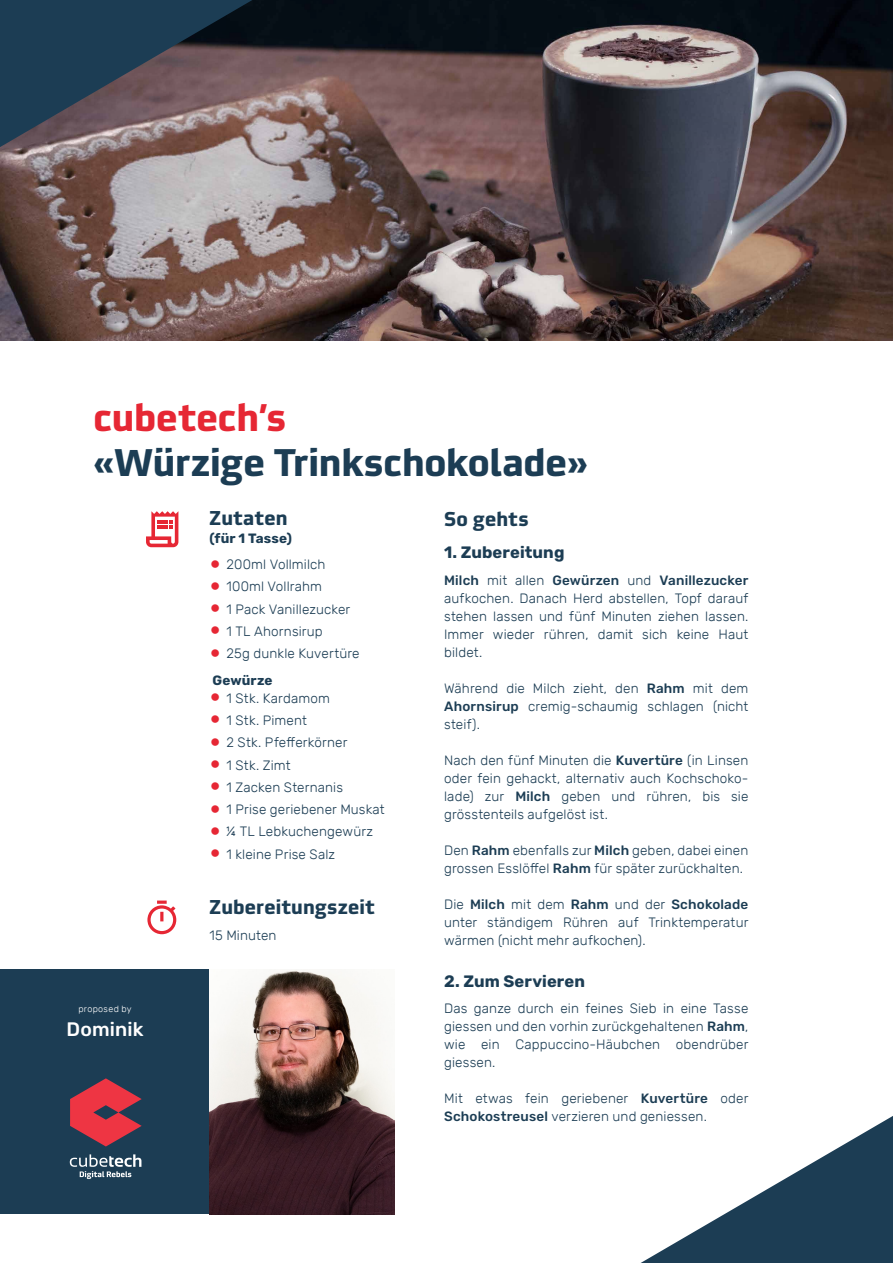
<style>
.page{position:relative;width:893px;height:1263px;background:#fff}
.page>*{position:absolute;margin:0;border:0;box-sizing:border-box;transform-origin:0 0}
.t1{font:700 37.5px "Utility OT";letter-spacing:-.01em;color:#1c3d54}
.t2{font:700 37.5px "Utility OT";letter-spacing:-.005em;color:#e62734}
.t3{font:700 19.5px "Utility OT";letter-spacing:.015em;color:#1c3d54}
.t4{font:500 19.5px "Rubik";letter-spacing:.01em;color:#fff}
.t5{font:700 16.5px "Rubik";letter-spacing:.005em;color:#1c3d54}
.t6{font:300 13.5px/18px "Rubik";letter-spacing:.01em;color:#1c3d54;text-align:justify}
.t7{font:700 13.5px "Rubik";letter-spacing:.015em;color:#1c3d54}
.t8{font:300 9px "Rubik";letter-spacing:.035em;color:#fff}
.s1{font-weight:700;font-size:30px;color:#e62734}
.s2{font-weight:700}
.s3{font-weight:500}
</style>
<div class="page">
<img style="left:0;top:0;width:893px;height:340px">
<svg style="left:0;top:0;width:252px;height:147px"></svg>
<svg style="left:641px;top:1116px;width:252px;height:147px"></svg>
<div style="left:0;top:969px;width:336px;height:245px;background:#1c3d54"></div>
<svg style="left:70px;top:1154px;width:71px;height:25px"></svg>
<svg style="left:70px;top:1078px;width:72px;height:68px"></svg>
<img style="left:210px;top:969px;width:184px;height:245px">
<svg style="left:146px;top:511px;width:32px;height:36px"></svg>
<svg style="left:147px;top:900px;width:29px;height:34px"></svg>
<h1 class="t2" style="left:94px;top:393px;width:194px">cubetech’s</h1>
<h1 class="t1" style="left:94px;top:438px;width:496px">«Würzige Trinkschokolade»</h1>
<h2 class="t3" style="left:210px;top:505px;width:80px">Zutaten</h2>
<p class="t7" style="left:210px;top:530px;width:84px">(für 1 Tasse)</p>
<p class="t6" style="left:210px;top:556px;width:118px"><span class="s1">•</span> 200ml Vollmilch</p>
<p class="t6" style="left:210px;top:578px;width:114px"><span class="s1">•</span> 100ml Vollrahm</p>
<p class="t6" style="left:210px;top:600px;width:142px"><span class="s1">•</span> 1 Pack Vanillezucker</p>
<p class="t6" style="left:210px;top:623px;width:115px"><span class="s1">•</span> 1 TL Ahornsirup</p>
<p class="t6" style="left:210px;top:641px;width:152px;line-height:26.5px"><span class="s1">•</span> 25g dunkle Kuvertüre<br><span class="s2">Gewürze</span></p>
<p class="t6" style="left:210px;top:689px;width:122px"><span class="s1">•</span> 1 Stk. Kardamom</p>
<p class="t6" style="left:210px;top:712px;width:99px"><span class="s1">•</span> 1 Stk. Piment</p>
<p class="t6" style="left:210px;top:734px;width:139px"><span class="s1">•</span> 2 Stk. Pfefferkörner</p>
<p class="t6" style="left:210px;top:756px;width:83px"><span class="s1">•</span> 1 Stk. Zimt</p>
<p class="t6" style="left:210px;top:778px;width:135px"><span class="s1">•</span> 1 Zacken Sternanis</p>
<p class="t6" style="left:210px;top:801px;width:177px"><span class="s1">•</span> 1 Prise geriebener Muskat</p>
<p class="t6" style="left:210px;top:823px;width:165px"><span class="s1">•</span> ¼ TL Lebkuchengewürz</p>
<p class="t6" style="left:210px;top:845px;width:127px"><span class="s1">•</span> 1 kleine Prise Salz</p>
<h2 class="t3" style="left:444px;top:506px;width:86px">So gehts</h2>
<p class="t5" style="left:444px;top:543px;width:122px">1. Zubereitung</p>
<p class="t6" style="left:444px;top:571px;width:306px"><span class="s3">Milch</span> mit allen <span class="s3">Gewürzen</span> und <span class="s3">Vanillezucker </span>aufkochen. Danach Herd abstellen, Topf darauf stehen lassen und fünf Minuten ziehen lassen.<br>Immer wieder rühren, damit sich keine Haut bildet.</p>
<p class="t6" style="left:444px;top:679px;width:306px">Während die Milch zieht, den <span class="s3">Rahm</span> mit dem <span class="s3">Ahornsirup</span> cremig-schaumig schlagen (nicht steif).</p>
<p class="t6" style="left:444px;top:751px;width:306px">Nach den fünf Minuten die <span class="s3">Kuvertüre</span> (in Linsen oder fein gehackt, alternativ auch Kochschoko&shy;lade) zur <span class="s3">Milch</span> geben und rühren, bis sie grösstenteils aufgelöst ist.</p>
<p class="t6" style="left:444px;top:841px;width:306px">Den <span class="s3">Rahm</span> ebenfalls zur <span class="s3">Milch</span> geben, dabei einen grossen Esslöffel <span class="s3">Rahm</span> für später zurückhalten.</p>
<p class="t6" style="left:444px;top:895px;width:306px">Die <span class="s3">Milch</span> mit dem <span class="s3">Rahm</span> und der <span class="s3">Schokolade </span>unter ständigem Rühren auf Trinktemperatur wärmen (nicht mehr aufkochen).</p>
<p class="t5" style="left:444px;top:971px;width:142px">2. Zum Servieren</p>
<p class="t6" style="left:444px;top:1000px;width:306px">Das ganze durch ein feines Sieb in eine Tasse giessen und den vorhin zurückgehaltenen <span class="s3">Rahm</span>, wie ein Cappuccino-Häubchen obendrüber giessen.</p>
<p class="t6" style="left:444px;top:1090px;width:306px">Mit etwas fein geriebener <span class="s3">Kuvertüre</span> oder<br><span class="s3">Schokostreusel</span> verzieren und geniessen.</p>
<h2 class="t3" style="left:210px;top:894px;width:167px">Zubereitungszeit</h2>
<p class="t6" style="left:210px;top:927px;width:69px">15 Minuten</p>
<p class="t8" style="left:78px;top:1004px;width:55px">proposed by</p>
<h2 class="t4" style="left:67px;top:1018px;width:79px">Dominik</h2>
</div>
